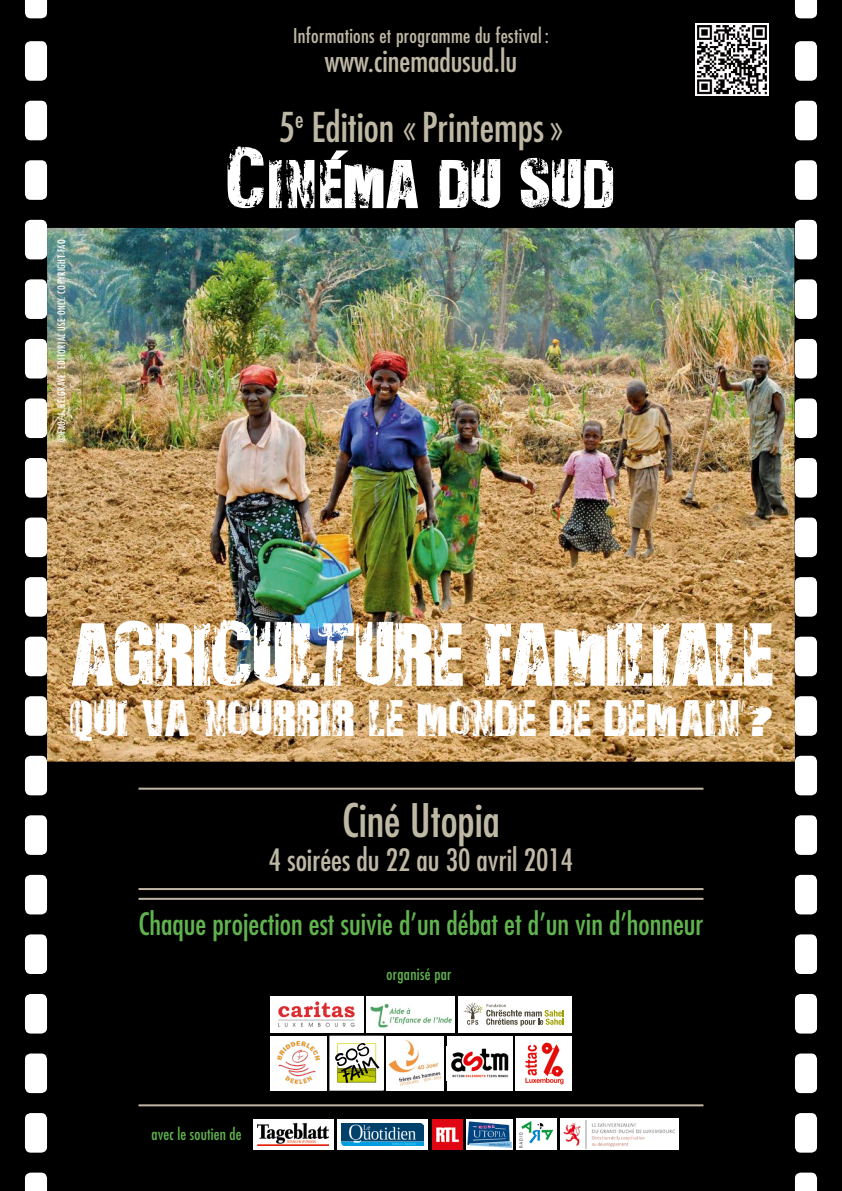
<style>
.page{position:relative;width:842px;height:1191px;background:#000}
.page>*{position:absolute;margin:0;border:0;box-sizing:border-box;transform-origin:0 0}
.t1{font:75px "Very Damaged UL";letter-spacing:-.02em;color:#fff}
.t2{font:70px "Very Damaged UL";color:#fff}
.t3{font:condensed 45px "Futura LT";color:#beb8a5}
.t4{font:43px "Very Damaged UL";letter-spacing:.02em;color:#fff}
.t5{font:condensed 40px "Futura LT";color:#beb8a5}
.t6{font:condensed 30px "Futura LT";color:#60b34e}
.t7{font:condensed 30px "Futura LT";color:#beb8a5}
.t8{font:condensed 29.7px "Futura LT";color:#beb8a5}
.t9{font:condensed 19.8px "Futura LT";letter-spacing:.015em;color:#beb8a5}
.t10{font:condensed 16px "Futura LT";letter-spacing:.01em;color:#60b34e}
.t11{font:condensed 10px "Futura LT";letter-spacing:.04em;color:#fff}
</style>
<div class="page">
<img style="left:47px;top:228px;width:748px;height:533px">
<hr style="left:138px;top:787px;width:565px;height:2px;background:#beb5a4">
<hr style="left:138px;top:888px;width:565px;height:2px;background:#beb5a4">
<hr style="left:138px;top:897px;width:565px;height:3px;background:#beb5a4">
<div style="left:795px;top:220px;width:22px;height:39px;background:#fff;border-radius:6px"></div>
<div style="left:795px;top:160px;width:22px;height:40px;background:#fff;border-radius:6px"></div>
<div style="left:795px;top:101px;width:22px;height:39px;background:#fff;border-radius:6px"></div>
<div style="left:795px;top:41px;width:22px;height:40px;background:#fff;border-radius:6px"></div>
<div style="left:795px;top:279px;width:22px;height:40px;background:#fff;border-radius:6px"></div>
<div style="left:795px;top:339px;width:22px;height:39px;background:#fff;border-radius:6px"></div>
<div style="left:795px;top:398px;width:22px;height:40px;background:#fff;border-radius:6px"></div>
<div style="left:795px;top:458px;width:22px;height:39px;background:#fff;border-radius:6px"></div>
<div style="left:795px;top:517px;width:22px;height:40px;background:#fff;border-radius:6px"></div>
<div style="left:795px;top:577px;width:22px;height:39px;background:#fff;border-radius:6px"></div>
<div style="left:795px;top:636px;width:22px;height:40px;background:#fff;border-radius:6px"></div>
<div style="left:795px;top:696px;width:22px;height:40px;background:#fff;border-radius:6px"></div>
<div style="left:795px;top:755px;width:22px;height:40px;background:#fff;border-radius:6px"></div>
<div style="left:795px;top:815px;width:22px;height:40px;background:#fff;border-radius:6px"></div>
<div style="left:795px;top:875px;width:22px;height:39px;background:#fff;border-radius:6px"></div>
<div style="left:795px;top:934px;width:22px;height:40px;background:#fff;border-radius:6px"></div>
<div style="left:795px;top:994px;width:22px;height:39px;background:#fff;border-radius:6px"></div>
<div style="left:795px;top:1053px;width:22px;height:40px;background:#fff;border-radius:6px"></div>
<div style="left:795px;top:1113px;width:22px;height:39px;background:#fff;border-radius:6px"></div>
<hr style="left:138px;top:1104px;width:565px;height:2px;background:#beb5a4">
<div style="left:270px;top:996px;width:94px;height:37px;background:#fff"></div>
<img style="left:278px;top:1001px;width:77px;height:26px">
<div style="left:447px;top:1036px;width:65px;height:54px;background:#fff"></div>
<img style="left:451px;top:1048px;width:58px;height:30px">
<div style="left:270px;top:1036px;width:57px;height:54px;background:#fff"></div>
<img style="left:277px;top:1041px;width:42px;height:42px">
<div style="left:330px;top:1036px;width:53px;height:54px;background:#fff"></div>
<svg style="left:335px;top:1043px;width:45px;height:39px"></svg>
<div style="left:386px;top:1036px;width:58px;height:54px;background:#fff"></div>
<img style="left:388px;top:1039px;width:53px;height:47px">
<div style="left:515px;top:1036px;width:57px;height:54px;background:#fff"></div>
<img style="left:525px;top:1042px;width:39px;height:42px">
<div style="left:367px;top:996px;width:88px;height:37px;background:#fff"></div>
<img style="left:370px;top:1003px;width:82px;height:24px">
<div style="left:458px;top:996px;width:114px;height:37px;background:#fff"></div>
<svg style="left:463px;top:1002px;width:101px;height:24px"></svg>
<img style="left:696px;top:24px;width:72px;height:72px">
<div style="left:25px;top:220px;width:22px;height:39px;background:#fff;border-radius:6px"></div>
<div style="left:25px;top:160px;width:22px;height:40px;background:#fff;border-radius:6px"></div>
<div style="left:25px;top:101px;width:22px;height:39px;background:#fff;border-radius:6px"></div>
<div style="left:25px;top:41px;width:22px;height:40px;background:#fff;border-radius:6px"></div>
<div style="left:25px;top:279px;width:22px;height:40px;background:#fff;border-radius:6px"></div>
<div style="left:25px;top:339px;width:22px;height:39px;background:#fff;border-radius:6px"></div>
<div style="left:25px;top:398px;width:22px;height:40px;background:#fff;border-radius:6px"></div>
<div style="left:25px;top:458px;width:22px;height:39px;background:#fff;border-radius:6px"></div>
<div style="left:25px;top:517px;width:22px;height:40px;background:#fff;border-radius:6px"></div>
<div style="left:25px;top:577px;width:22px;height:39px;background:#fff;border-radius:6px"></div>
<div style="left:25px;top:636px;width:22px;height:40px;background:#fff;border-radius:6px"></div>
<div style="left:25px;top:696px;width:22px;height:40px;background:#fff;border-radius:6px"></div>
<div style="left:25px;top:755px;width:22px;height:40px;background:#fff;border-radius:6px"></div>
<div style="left:25px;top:815px;width:22px;height:40px;background:#fff;border-radius:6px"></div>
<div style="left:25px;top:875px;width:22px;height:39px;background:#fff;border-radius:6px"></div>
<div style="left:25px;top:934px;width:22px;height:40px;background:#fff;border-radius:6px"></div>
<div style="left:25px;top:994px;width:22px;height:39px;background:#fff;border-radius:6px"></div>
<div style="left:25px;top:1053px;width:22px;height:40px;background:#fff;border-radius:6px"></div>
<div style="left:25px;top:1113px;width:22px;height:39px;background:#fff;border-radius:6px"></div>
<svg style="left:25px;top:1172px;width:22px;height:19px"></svg>
<svg style="left:795px;top:1172px;width:22px;height:19px"></svg>
<div style="left:516px;top:1118px;width:40px;height:31px;background:#fff"></div>
<img style="left:519px;top:1121px;width:34px;height:26px">
<img style="left:432px;top:1119px;width:31px;height:30px">
<img style="left:467px;top:1119px;width:46px;height:30px">
<div style="left:560px;top:1118px;width:119px;height:31px;background:#fff"></div>
<img style="left:563px;top:1120px;width:111px;height:28px">
<svg style="left:337px;top:1119px;width:91px;height:30px"></svg>
<img style="left:341px;top:1124px;width:83px;height:21px">
<div style="left:254px;top:1119px;width:80px;height:30px;background:#fff"></div>
<img style="left:258px;top:1123px;width:71px;height:22px">
<svg style="left:795px;top:0;width:22px;height:18px"></svg>
<svg style="left:25px;top:0;width:22px;height:18px"></svg>
<p class="t9" style="left:293px;top:24px;width:257px">Informations et programme du festival :</p>
<p class="t8" style="left:325px;top:43px;width:194px">www.cinemadusud.lu</p>
<p class="t11" style="left:56px;top:442px;width:204px;rotate:-90deg">©FAO/J. Belgrave. Editorial use only. Copyright FAO</p>
<h3 class="t5" style="left:279px;top:103px;width:286px">5<sup>e</sup> Edition «Printemps»</h3>
<h2 class="t2" style="left:227px;top:136px;width:389px">CINÉMA DU SUD</h2>
<h1 class="t1" style="left:68px;top:609px;width:707px">AGRICULTURE FAMILIALE</h1>
<h3 class="t4" style="left:69px;top:691px;width:203px">QUI VA NOURRIR</h3>
<h3 class="t4" style="left:369px;top:691px;width:283px">LE MONDE DE DEMAI</h3>
<h3 class="t4" style="left:717px;top:691px;width:58px">N?</h3>
<h3 class="t3" style="left:342px;top:793px;width:159px">Ciné Utopia</h3>
<p class="t7" style="left:269px;top:842px;width:306px">4 soirées du 22 au 30 avril 2014</p>
<p class="t6" style="left:138px;top:905px;width:567px">Chaque projection est suivie d’un débat et d’un vin d’honneur</p>
<p class="t10" style="left:151px;top:1124px;width:92px">avec le soutien de</p>
<p class="t10" style="left:387px;top:964px;width:67px">organisé par</p>
</div>
